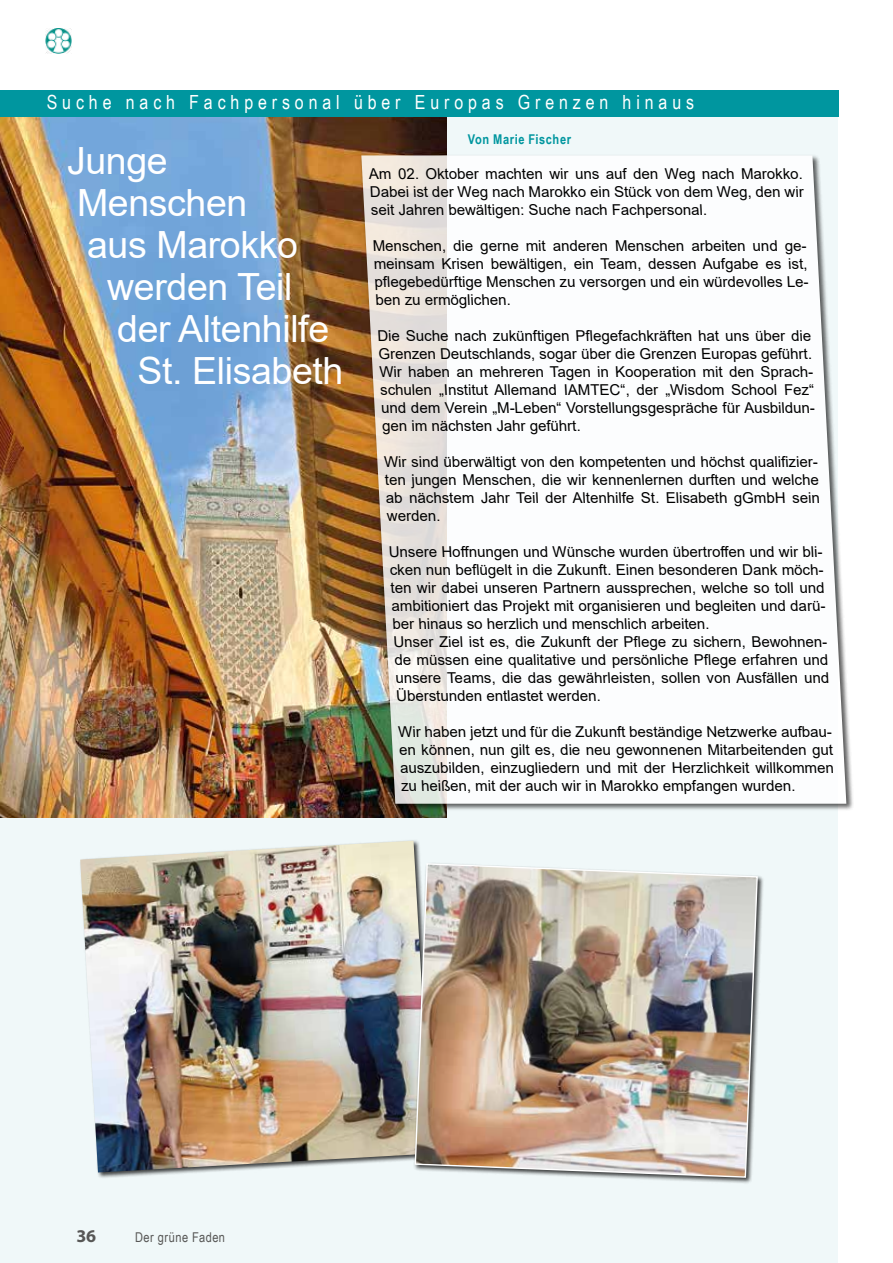
<style>
.page{position:relative;width:893px;height:1263px;background:#fff}
.page>*{position:absolute;margin:0;border:0;box-sizing:border-box;transform-origin:0 0}
.t1{font:37.5px "Arial";letter-spacing:-.01em;color:#fff}
.t2{font:19.5px "Arial Narrow";letter-spacing:.25em;color:#fff}
.t3{font:700 18px "Myriad Pro";color:#575756}
.t4{font:15px/18px "Arial";color:#000}
.t5{font:700 13.5px "Arial Narrow";letter-spacing:.045em;color:#00969f}
.t6{font:13.5px "Arial Narrow";letter-spacing:.035em;color:#575756}
</style>
<div class="page">
<div style="left:0;top:116px;width:838px;height:1147px;background:#f0f8f9"></div>
<img style="left:0;top:116px;width:446px;height:702px">
<div style="left:360px;top:154px;width:494px;height:657px;background:#000;opacity:.75"></div>
<svg style="left:361px;top:155px;width:485px;height:649px;fill:#fcfdfe"></svg>
<div style="left:0;top:90px;width:838px;height:26px;background:#00969f"></div>
<div style="left:79px;top:839px;width:359px;height:340px;background:#000;opacity:.75"></div>
<img style="left:80px;top:841px;width:351px;height:331px">
<div style="left:414px;top:862px;width:351px;height:322px;background:#000;opacity:.75"></div>
<img style="left:414px;top:862px;width:345px;height:316px">
<img style="left:45px;top:28px;width:26px;height:25px">
<h2 class="t2" style="left:47px;top:88px;width:649px">Suche nach Fachpersonal über Europas Grenzen hinaus</h2>
<h1 class="t1" style="left:67px;top:135px;width:102px">Junge</h1>
<h1 class="t1" style="left:77px;top:177px;width:172px">Menschen</h1>
<h1 class="t1" style="left:87px;top:219px;width:212px">aus Marokko</h1>
<h1 class="t1" style="left:107px;top:261px;width:187px">werden Teil</h1>
<h1 class="t1" style="left:117px;top:303px;width:213px">der Altenhilfe</h1>
<h1 class="t1" style="left:137px;top:345px;width:208px">St. Elisabeth</h1>
<p class="t5" style="left:468px;top:129px;width:105px">Von Marie Fischer</p>
<p class="t4" style="left:369px;top:165px;width:436px;text-align:justify">Am 02. Oktober machten wir uns auf den Weg nach Marokko.<br>Dabei ist der Weg nach Marokko ein Stück von dem Weg, den wir seit Jahren bewältigen: Suche nach Fachpersonal.</p>
<p class="t4" style="left:373px;top:237px;width:438px">Menschen, die gerne mit anderen Menschen arbeiten und ge&shy;meinsam Krisen bewältigen, ein Team, dessen Aufgabe es ist, pflegebedürftige Menschen zu versorgen und ein würdevolles Le&shy;ben zu ermöglichen.</p>
<p class="t4" style="left:378px;top:327px;width:440px">Die Suche nach zukünftigen Pflegefachkräften hat uns über die Grenzen Deutschlands, sogar über die Grenzen Europas geführt.<br>Wir haben an mehreren Tagen in Kooperation mit den Sprach&shy;schulen „Institut Allemand IAMTEC“, der „Wisdom School Fez“ und dem Verein „M-Leben“ Vorstellungsgespräche für Ausbildun&shy;gen im nächsten Jahr geführt.</p>
<p class="t4" style="left:384px;top:453px;width:438px">Wir sind überwältigt von den kompetenten und höchst qualifizier&shy;ten jungen Menschen, die wir kennenlernen durften und welche ab nächstem Jahr Teil der Altenhilfe St. Elisabeth gGmbH sein werden.</p>
<p class="t4" style="left:389px;top:543px;width:436px">Unsere Hoffnungen und Wünsche wurden übertroffen und wir bli-</p>
<p class="t4" style="left:390px;top:561px;width:436px">cken nun beflügelt in die Zukunft. Einen besonderen Dank möch-</p>
<p class="t4" style="left:391px;top:579px;width:436px">ten wir dabei unseren Partnern aussprechen, welche so toll und</p>
<p class="t4" style="left:392px;top:597px;width:436px">ambitioniert das Projekt mit organisieren und begleiten und darü-</p>
<p class="t4" style="left:393px;top:615px;width:319px">ber hinaus so herzlich und menschlich arbeiten.</p>
<p class="t4" style="left:394px;top:633px;width:436px">Unser Ziel ist es, die Zukunft der Pflege zu sichern, Bewohnen-</p>
<p class="t4" style="left:395px;top:651px;width:436px">de müssen eine qualitative und persönliche Pflege erfahren und</p>
<p class="t4" style="left:396px;top:669px;width:436px">unsere Teams, die das gewährleisten, sollen von Ausfällen und</p>
<p class="t4" style="left:397px;top:687px;width:207px">Überstunden entlastet werden.</p>
<p class="t4" style="left:398px;top:723px;width:438px">Wir haben jetzt und für die Zukunft beständige Netzwerke aufbau&shy;en können, nun gilt es, die neu gewonnenen Mitarbeitenden gut auszubilden, einzugliedern und mit der Herzlichkeit willkommen zu heißen, mit der auch wir in Marokko empfangen wurden.</p>
<p class="t3" style="left:77px;top:1224px;width:21px">36</p>
<p class="t6" style="left:135px;top:1227px;width:92px">Der grüne Faden</p>
</div>
